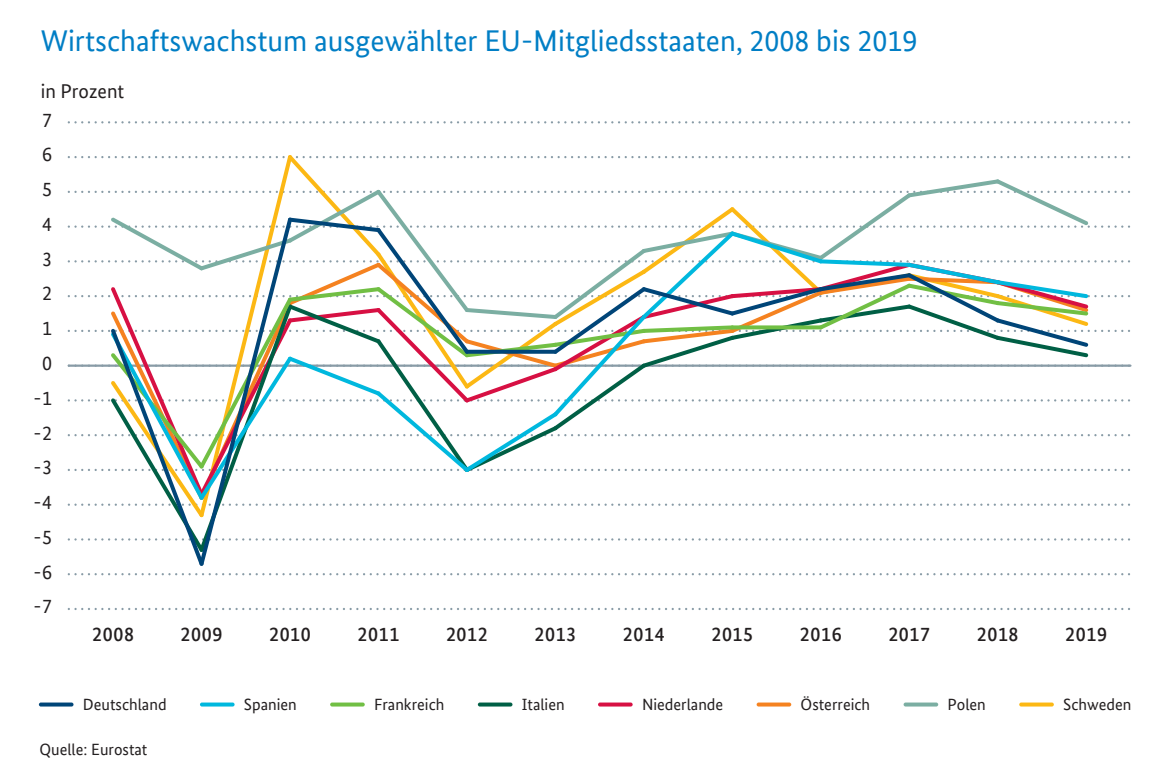
<style>
.page{position:relative;width:1170px;height:780px;background:#fff}
.page>*{position:absolute;margin:0;border:0;box-sizing:border-box;transform-origin:0 0}
.t1{font:30px "Bundes Sans";color:#007ec5}
.t2{font:500 20px "Bundes Sans";letter-spacing:.03em;color:#231f20}
.t3{font:20px "Bundes Sans";color:#231f20}
.t4{font:16.3px "Bundes Sans";color:#231f20}
</style>
<div class="page">
<svg style="left:39px;top:703px;width:35px;height:4px"></svg>
<svg style="left:200px;top:703px;width:35px;height:4px"></svg>
<svg style="left:330px;top:703px;width:35px;height:4px"></svg>
<svg style="left:478px;top:703px;width:34px;height:4px"></svg>
<svg style="left:598px;top:703px;width:35px;height:4px"></svg>
<svg style="left:757px;top:703px;width:34px;height:4px"></svg>
<svg style="left:904px;top:703px;width:34px;height:4px"></svg>
<svg style="left:1019px;top:703px;width:35px;height:4px"></svg>
<svg style="left:68px;top:608px;width:1062px;height:2px"></svg>
<svg style="left:68px;top:573px;width:1062px;height:2px"></svg>
<svg style="left:68px;top:121px;width:1062px;height:2px"></svg>
<svg style="left:68px;top:155px;width:1062px;height:411px"></svg>
<h1 class="t1" style="left:41px;top:22px;width:878px">Wirtschaftswachstum ausgewählter EU-Mitgliedsstaaten, 2008 bis 2019</h1>
<p class="t3" style="left:41px;top:79px;width:85px">in Prozent</p>
<p class="t3" style="left:42px;top:108px;width:11px">7</p>
<p class="t3" style="left:42px;top:142px;width:11px">6</p>
<p class="t3" style="left:42px;top:177px;width:11px">5</p>
<p class="t3" style="left:42px;top:212px;width:11px">4</p>
<p class="t3" style="left:42px;top:247px;width:11px">3</p>
<p class="t3" style="left:42px;top:281px;width:11px">2</p>
<p class="t3" style="left:42px;top:316px;width:11px">1</p>
<p class="t3" style="left:42px;top:351px;width:11px">0</p>
<p class="t3" style="left:34px;top:386px;width:20px">-1</p>
<p class="t3" style="left:34px;top:420px;width:20px">-2</p>
<p class="t3" style="left:34px;top:455px;width:20px">-3</p>
<p class="t3" style="left:34px;top:490px;width:20px">-4</p>
<p class="t3" style="left:34px;top:525px;width:20px">-5</p>
<p class="t3" style="left:34px;top:560px;width:20px">-6</p>
<p class="t3" style="left:34px;top:594px;width:20px">-7</p>
<p class="t2" style="left:92px;top:622px;width:43px">2008</p>
<p class="t2" style="left:181px;top:622px;width:43px">2009</p>
<p class="t2" style="left:269px;top:622px;width:43px">2010</p>
<p class="t2" style="left:358px;top:622px;width:43px">2011</p>
<p class="t2" style="left:446px;top:622px;width:43px">2012</p>
<p class="t2" style="left:535px;top:622px;width:43px">2013</p>
<p class="t2" style="left:623px;top:622px;width:43px">2014</p>
<p class="t2" style="left:711px;top:622px;width:43px">2015</p>
<p class="t2" style="left:800px;top:622px;width:43px">2016</p>
<p class="t2" style="left:888px;top:622px;width:43px">2017</p>
<p class="t2" style="left:977px;top:622px;width:43px">2018</p>
<p class="t2" style="left:1065px;top:622px;width:43px">2019</p>
<p class="t4" style="left:83px;top:695px;width:85px">Deutschland</p>
<p class="t4" style="left:244px;top:695px;width:54px">Spanien</p>
<p class="t4" style="left:374px;top:695px;width:72px">Frankreich</p>
<p class="t4" style="left:522px;top:695px;width:44px">Italien</p>
<p class="t4" style="left:642px;top:695px;width:83px">Niederlande</p>
<p class="t4" style="left:801px;top:695px;width:71px">Österreich</p>
<p class="t4" style="left:948px;top:695px;width:40px">Polen</p>
<p class="t4" style="left:1063px;top:695px;width:70px">Schweden</p>
<p class="t4" style="left:39px;top:740px;width:109px">Quelle: Eurostat</p>
</div>
